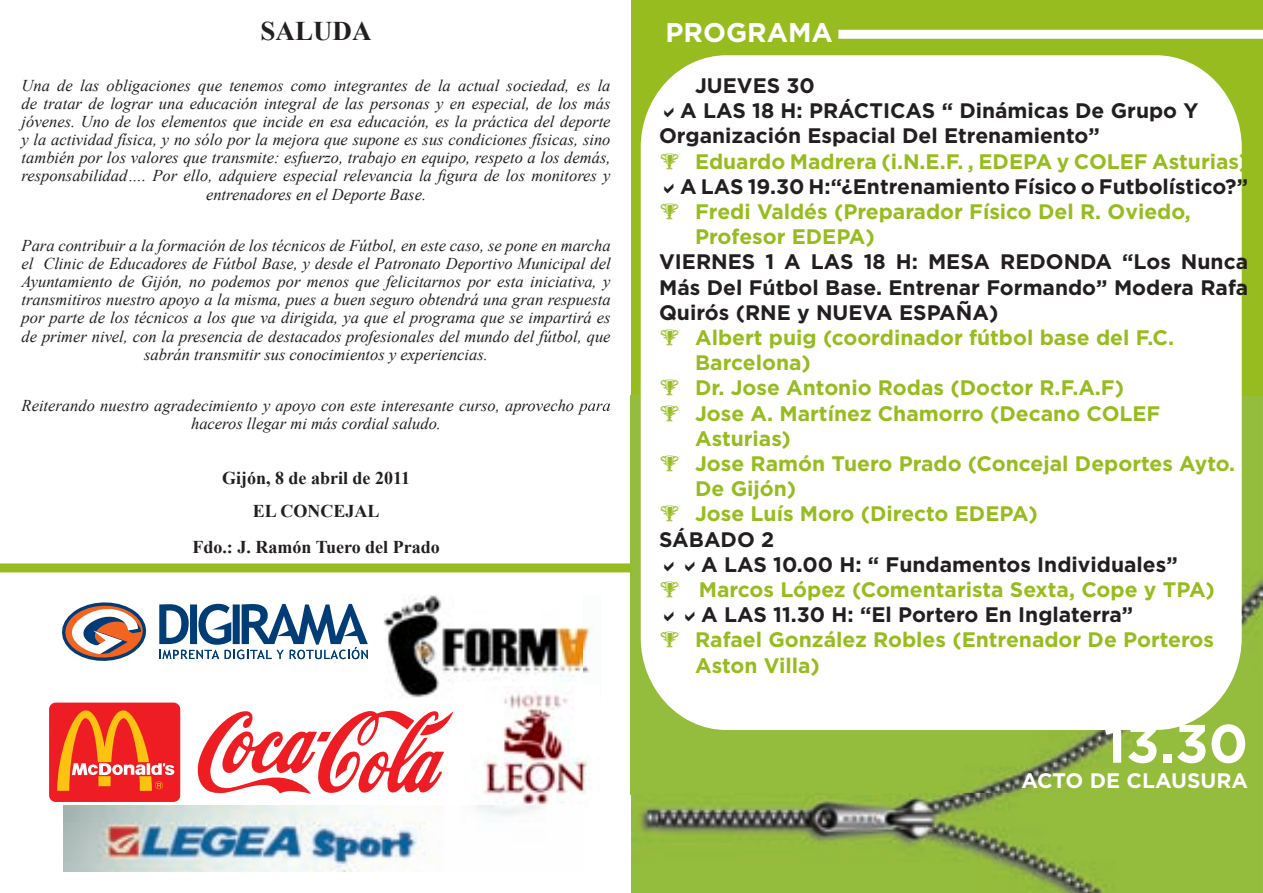
<style>
.page{position:relative;width:1263px;height:893px;background:#fff}
.page>*{position:absolute;margin:0;border:0;box-sizing:border-box;transform-origin:0 0}
.t1{font:700 54px "Gotham";color:#fff}
.t2{font:700 27px "Gotham";color:#fff}
.t3{font:700 27px "Times New Roman";color:#231f20}
.t4{font:700 21px/25.2px "Gotham";color:#97bc20}
.t5{font:700 21px/25.2px "Gotham";color:#231f20;text-align:justify}
.t6{font:700 21px "Gotham";color:#fff}
.t7{font:700 18px/33px "Times New Roman";color:#231f20;text-align:center}
.t8{font:italic 16.5px/18.1px "Times New Roman";color:#231f20;text-align:center}
</style>
<div class="page">
<img style="left:383px;top:595px;width:201px;height:103px">
<div style="left:631px;top:0;width:632px;height:893px;background:#97bc20"></div>
<img style="left:584px;top:396px;width:679px;height:497px">
<img style="left:584px;top:399px;width:26px;height:15px">
<div style="left:641px;top:55px;width:601px;height:675px;background:#fff;border-radius:89px"></div>
<div style="left:838px;top:30px;width:425px;height:9px;background:#fff"></div>
<div style="left:0;top:563px;width:631px;height:9px;background:#97bc20"></div>
<img style="left:470px;top:687px;width:129px;height:122px">
<div style="left:49px;top:703px;width:131px;height:99px;background:#ee1d23;border-radius:7px"></div>
<svg style="left:57px;top:710px;width:117px;height:81px"></svg>
<svg style="left:197px;top:711px;width:256px;height:83px"></svg>
<img style="left:64px;top:805px;width:521px;height:67px">
<svg style="left:62px;top:602px;width:306px;height:59px"></svg>
<h2 class="t3" style="left:261px;top:12px;width:112px">SALUDA</h2>
<p class="t8" style="left:22px;top:76px;width:590px">Una de las obligaciones que tenemos como integrantes de la actual sociedad, es la de tratar de lograr una educación integral de las personas y en especial, de los más jóvenes. Uno de los elementos que incide en esa educación, es la práctica del deporte y la actividad física, y no sólo por la mejora que supone es sus condiciones físicas, sino también por los valores que transmite: esfuerzo, trabajo en equipo, respeto a los demás, responsabilidad…. Por ello, adquiere especial relevancia la figura de los monitores y entrenadores en el Deporte Base.</p>
<p class="t8" style="left:22px;top:236px;width:590px">Para contribuir a la formación de los técnicos de Fútbol, en este caso, se pone en marcha el Clinic de Educadores de Fútbol Base, y desde el Patronato Deportivo Municipal del Ayuntamiento de Gijón, no podemos por menos que felicitarnos por esta iniciativa, y transmitiros nuestro apoyo a la misma, pues a buen seguro obtendrá una gran respuesta por parte de los técnicos a los que va dirigida, ya que el programa que se impartirá es de primer nivel, con la presencia de destacados profesionales del mundo del fútbol, que sabrán transmitir sus conocimientos y experiencias.</p>
<p class="t8" style="left:22px;top:396px;width:590px">Reiterando nuestro agradecimiento y apoyo con este interesante curso, aprovecho para haceros llegar mi más cordial saludo.</p>
<p class="t7" style="left:222px;top:461px;width:190px">Gijón, 8 de abril de 2011<br>EL CONCEJAL</p>
<p class="t7" style="left:192px;top:530px;width:249px">Fdo.: J. Ramón Tuero del Prado</p>
<h2 class="t2" style="left:665px;top:15px;width:169px">PROGRAMA</h2>
<p class="t5" style="left:695px;top:73px;width:121px">JUEVES 30</p>
<p class="t5" style="left:680px;top:98px;width:520px">A LAS 18 H: PRÁCTICAS “ Dinámicas De Grupo Y</p>
<p class="t5" style="left:659px;top:123px;width:442px">Organización Espacial Del Etrenamiento”</p>
<p class="t4" style="left:695px;top:148px;width:554px">Eduardo Madrera (i.N.E.F. , EDEPA y COLEF Asturias)</p>
<p class="t5" style="left:680px;top:174px;width:569px">A LAS 19.30 H:“¿Entrenamiento Físico o Futbolístico?”</p>
<p class="t4" style="left:695px;top:199px;width:497px">Fredi Valdés (Preparador Físico Del R. Oviedo,<br>Profesor EDEPA)</p>
<p class="t5" style="left:659px;top:249px;width:590px">VIERNES 1 A LAS 18 H: MESA REDONDA “Los Nunca Más Del Fútbol Base. Entrenar Formando” Modera Rafa Quirós (RNE y NUEVA ESPAÑA)</p>
<p class="t4" style="left:695px;top:325px;width:542px">Albert puig (coordinador fútbol base del F.C.<br>Barcelona)<br>Dr. Jose Antonio Rodas (Doctor R.F.A.F)<br>Jose A. Martínez Chamorro (Decano COLEF<br>Asturias)<br>Jose Ramón Tuero Prado (Concejal Deportes Ayto.<br>De Gijón)<br>Jose Luís Moro (Directo EDEPA)</p>
<p class="t5" style="left:701px;top:526px;width:478px;text-indent:-42px">SÁBADO 2<br>A LAS 10.00 H: “ Fundamentos Individuales”</p>
<p class="t4" style="left:699px;top:577px;width:518px">Marcos López (Comentarista Sexta, Cope y TPA)</p>
<p class="t5" style="left:701px;top:602px;width:434px">A LAS 11.30 H: “El Portero En Inglaterra”</p>
<p class="t4" style="left:695px;top:627px;width:520px">Rafael González Robles (Entrenador De Porteros<br>Aston Villa)</p>
<h1 class="t1" style="left:1103px;top:708px;width:146px">13.30</h1>
<p class="t6" style="left:1021px;top:766px;width:228px">ACTO DE CLAUSURA</p>
</div>
